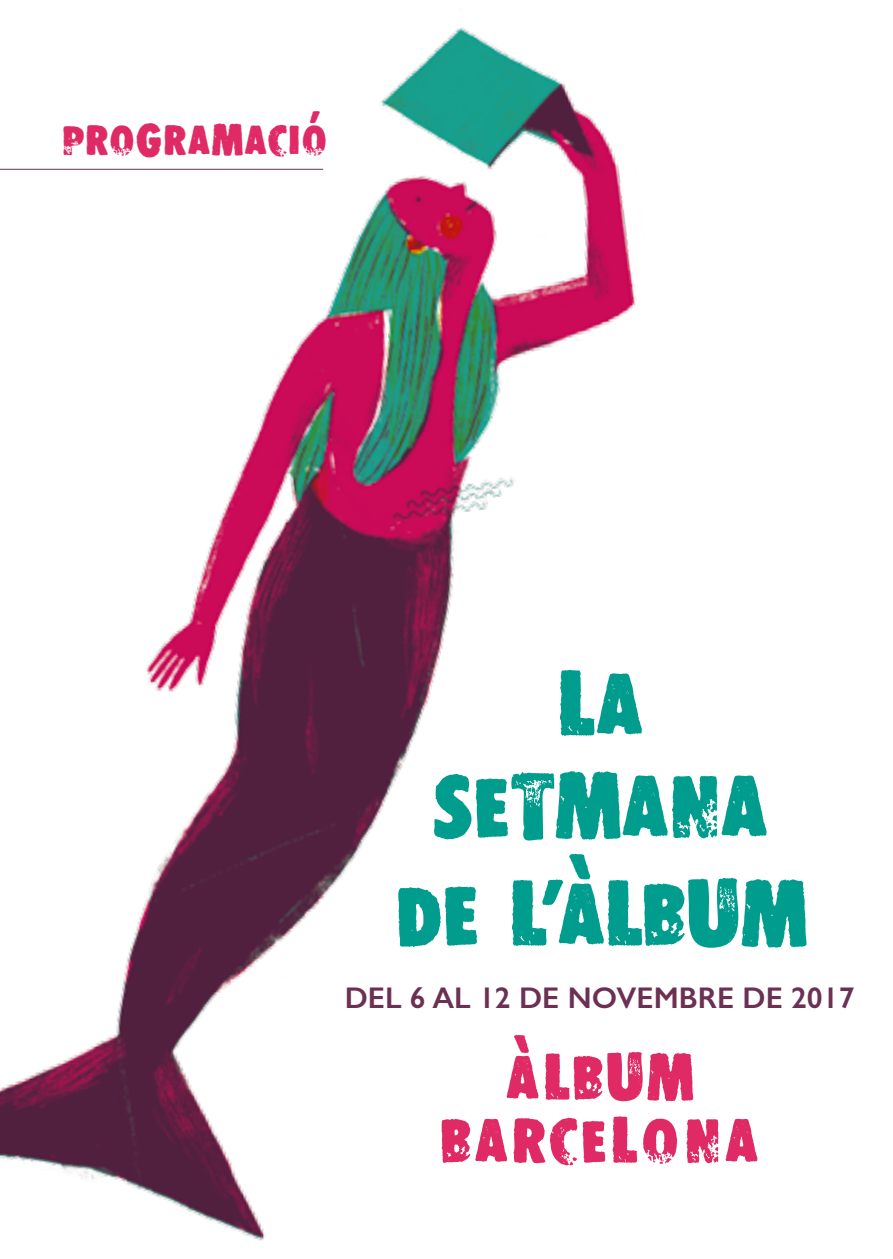
<style>
.page{position:relative;width:893px;height:1259px;background:#fff}
.page>*{position:absolute;margin:0;border:0;box-sizing:border-box;transform-origin:0 0}
.t1{font:84.9px/105px "Stomper";letter-spacing:-.045em;color:#009d8e;text-align:center}
.t2{font:60px/63px "Stomper";letter-spacing:.01em;color:#df2a65;text-align:center}
.t3{font:40.2px "Stomper";letter-spacing:-.015em;color:#df2a65}
.t4{font:600 30px "Gill Sans";color:#6b3052}
</style>
<div class="page">
<img style="left:0;top:27px;width:637px;height:1214px">
<hr style="left:0;top:169px;width:323px;height:1px;background:#6b3052">
<h3 class="t3" style="left:61px;top:108px;width:269px">PROGRAMACIÓ</h3>
<h1 class="t1" style="left:391px;top:646px;width:419px">LA<br>SETMANA<br>DE L’ÀLBUM</h1>
<p class="t4" style="left:345px;top:979px;width:511px">DEL 6 AL 12 DE NOVEMBRE DE 2017</p>
<h2 class="t2" style="left:440px;top:1042px;width:321px">ÀLBUM<br>BARCELONA</h2>
</div>
